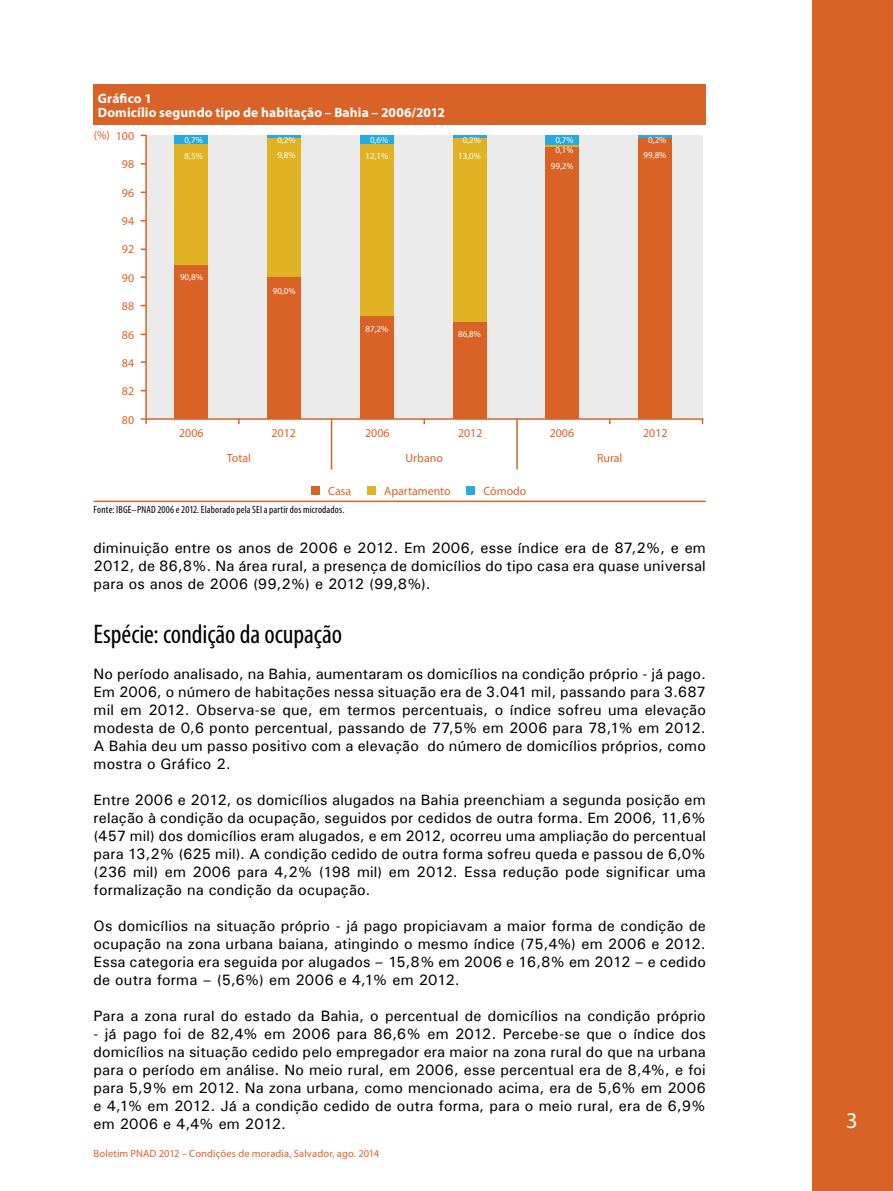
<style>
.page{position:relative;width:893px;height:1191px;background:#fff}
.page>*{position:absolute;margin:0;border:0;box-sizing:border-box;transform-origin:0 0}
.t1{font:condensed 27px "Myriad Pro";color:#000}
.t2{font:22.5px "Myriad Pro";color:#fff}
.t3{font:500 15px/18px "Univers";letter-spacing:.01em;color:#000;text-align:justify}
.t4{font:700 13.5px/13.5px "Myriad Pro";letter-spacing:.01em;color:#fff}
.t5{font:12px "Myriad Pro";color:#d96327}
.t6{font:condensed 10.5px "Myriad Pro";letter-spacing:.015em;color:#000}
.t7{font:10.5px "Myriad Pro";letter-spacing:.015em;color:#d96327}
.t8{font:9px/15.6px "Myriad Pro";color:#fff;text-align:center}
</style>
<div class="page">
<div style="left:812px;top:0;width:81px;height:1191px;background:#d96327"></div>
<div style="left:94px;top:84px;width:612px;height:41px;background:#d96327"></div>
<hr style="left:94px;top:500px;width:612px;height:2px;background:#d96327">
<div style="left:146px;top:135px;width:556px;height:284px;background:#ebebec"></div>
<div style="left:311px;top:486px;width:9px;height:9px;background:#d96327"></div>
<div style="left:367px;top:486px;width:9px;height:9px;background:#e1b324"></div>
<div style="left:467px;top:486px;width:8px;height:9px;background:#27aae1"></div>
<hr style="left:145px;top:135px;width:2px;height:289px;background:#d96327">
<hr style="left:331px;top:419px;width:1px;height:50px;background:#d96327">
<hr style="left:516px;top:419px;width:2px;height:50px;background:#d96327">
<hr style="left:141px;top:418px;width:562px;height:2px;background:#d96327">
<div style="left:174px;top:265px;width:34px;height:154px;background:#d96327"></div>
<div style="left:267px;top:277px;width:34px;height:142px;background:#d96327"></div>
<div style="left:174px;top:144px;width:34px;height:121px;background:#e1b324"></div>
<div style="left:267px;top:138px;width:34px;height:139px;background:#e1b324"></div>
<div style="left:360px;top:316px;width:34px;height:103px;background:#d96327"></div>
<div style="left:360px;top:144px;width:34px;height:172px;background:#e1b324"></div>
<div style="left:453px;top:322px;width:33px;height:97px;background:#d96327"></div>
<div style="left:453px;top:138px;width:33px;height:184px;background:#e1b324"></div>
<div style="left:545px;top:146px;width:34px;height:273px;background:#d96327"></div>
<hr style="left:545px;top:145px;width:34px;height:1px;background:#e1b324">
<div style="left:638px;top:138px;width:34px;height:281px;background:#d96327"></div>
<div style="left:174px;top:135px;width:34px;height:9px;background:#27aae1"></div>
<hr style="left:267px;top:135px;width:34px;height:3px;background:#27aae1">
<div style="left:360px;top:135px;width:34px;height:9px;background:#27aae1"></div>
<hr style="left:453px;top:135px;width:33px;height:3px;background:#27aae1">
<div style="left:545px;top:135px;width:34px;height:10px;background:#27aae1"></div>
<hr style="left:638px;top:135px;width:34px;height:3px;background:#27aae1">
<p class="t4" style="left:98px;top:91px;width:349px">Gráfico 1<br>Domicílio segundo tipo de habitação – Bahia – 2006/2012</p>
<p class="t5" style="left:116px;top:129px;width:20px">100</p>
<p class="t5" style="left:122px;top:157px;width:14px">98</p>
<p class="t5" style="left:122px;top:185px;width:14px">96</p>
<p class="t5" style="left:122px;top:214px;width:14px">94</p>
<p class="t5" style="left:122px;top:242px;width:14px">92</p>
<p class="t5" style="left:122px;top:270px;width:14px">90</p>
<p class="t5" style="left:122px;top:299px;width:14px">88</p>
<p class="t5" style="left:122px;top:327px;width:14px">86</p>
<p class="t5" style="left:122px;top:355px;width:14px">84</p>
<p class="t5" style="left:122px;top:384px;width:14px">82</p>
<p class="t5" style="left:122px;top:412px;width:14px">80</p>
<p class="t5" style="left:94px;top:128px;width:18px">(%)</p>
<p class="t8" style="left:185px;top:131px;width:20px;text-align:left">0,7%<br>8,5%</p>
<p class="t8" style="left:277px;top:132px;width:20px;line-height:14.9px;text-align:left">0,2%<br>9,8%</p>
<p class="t8" style="left:365px;top:131px;width:24px;line-height:16.8px">0,6%<br>12,1%</p>
<p class="t8" style="left:180px;top:269px;width:24px">90,8%</p>
<p class="t8" style="left:273px;top:283px;width:24px">90,0%</p>
<p class="t8" style="left:365px;top:321px;width:24px">87,2%</p>
<p class="t8" style="left:458px;top:131px;width:24px;line-height:16px">0,2%<br>13,0%</p>
<p class="t8" style="left:458px;top:326px;width:24px">86,8%</p>
<p class="t8" style="left:555px;top:134px;width:20px;line-height:10.4px;text-align:left">0,7%<br>0,1%</p>
<p class="t8" style="left:551px;top:158px;width:24px">99,2%</p>
<p class="t8" style="left:644px;top:132px;width:24px">0,2%<br>99,8%</p>
<p class="t5" style="left:179px;top:425px;width:26px">2006</p>
<p class="t5" style="left:271px;top:425px;width:26px">2012</p>
<p class="t5" style="left:365px;top:425px;width:26px">2006</p>
<p class="t5" style="left:458px;top:425px;width:26px">2012</p>
<p class="t5" style="left:550px;top:425px;width:26px">2006</p>
<p class="t5" style="left:643px;top:425px;width:26px">2012</p>
<p class="t5" style="left:227px;top:450px;width:26px">Total</p>
<p class="t5" style="left:406px;top:450px;width:39px">Urbano</p>
<p class="t5" style="left:597px;top:450px;width:27px">Rural</p>
<p class="t5" style="left:328px;top:483px;width:25px">Casa</p>
<p class="t5" style="left:384px;top:483px;width:68px">Apartamento</p>
<p class="t5" style="left:483px;top:483px;width:45px">Cômodo</p>
<p class="t6" style="left:94px;top:503px;width:252px">Fonte: IBGE–PNAD 2006 e 2012. Elaborado pela SEI a partir dos microdados.</p>
<p class="t3" style="left:94px;top:539px;width:614px">diminuição entre os anos de 2006 e 2012. Em 2006, esse índice era de 87,2%, e em 2012, de 86,8%. Na área rural, a presença de domicílios do tipo casa era quase universal para os anos de 2006 (99,2%) e 2012 (99,8%).</p>
<h1 class="t1" style="left:94px;top:618px;width:250px">Espécie: condição da ocupação</h1>
<p class="t3" style="left:94px;top:665px;width:614px">No período analisado, na Bahia, aumentaram os domicílios na condição próprio - já pago.<br>Em 2006, o número de habitações nessa situação era de 3.041 mil, passando para 3.687 mil em 2012. Observa-se que, em termos percentuais, o índice sofreu uma elevação modesta de 0,6 ponto percentual, passando de 77,5% em 2006 para 78,1% em 2012.<br>A Bahia deu um passo positivo com a elevação do número de domicílios próprios, como mostra o Gráfico 2.</p>
<p class="t3" style="left:94px;top:791px;width:614px">Entre 2006 e 2012, os domicílios alugados na Bahia preenchiam a segunda posição em relação à condição da ocupação, seguidos por cedidos de outra forma. Em 2006, 11,6% (457 mil) dos domicílios eram alugados, e em 2012, ocorreu uma ampliação do percentual para 13,2% (625 mil). A condição cedido de outra forma sofreu queda e passou de 6,0% (236 mil) em 2006 para 4,2% (198 mil) em 2012. Essa redução pode significar uma formalização na condição da ocupação.</p>
<p class="t3" style="left:94px;top:917px;width:614px">Os domicílios na situação próprio - já pago propiciavam a maior forma de condição de ocupação na zona urbana baiana, atingindo o mesmo índice (75,4%) em 2006 e 2012.<br>Essa categoria era seguida por alugados – 15,8% em 2006 e 16,8% em 2012 – e cedido de outra forma – (5,6%) em 2006 e 4,1% em 2012.</p>
<p class="t3" style="left:94px;top:1007px;width:614px">Para a zona rural do estado da Bahia, o percentual de domicílios na condição próprio</p>
<p class="t3" style="left:94px;top:1025px;width:614px">- já pago foi de 82,4% em 2006 para 86,6% em 2012. Percebe-se que o índice dos domicílios na situação cedido pelo empregador era maior na zona rural do que na urbana para o período em análise. No meio rural, em 2006, esse percentual era de 8,4%, e foi para 5,9% em 2012. Na zona urbana, como mencionado acima, era de 5,6% em 2006 e 4,1% em 2012. Já a condição cedido de outra forma, para o meio rural, era de 6,9% em 2006 e 4,4% em 2012.</p>
<p class="t7" style="left:94px;top:1146px;width:287px">Boletim PNAD 2012 – Condições de moradia, Salvador, ago. 2014</p>
<h2 class="t2" style="left:846px;top:1106px;width:13px">3</h2>
</div>
